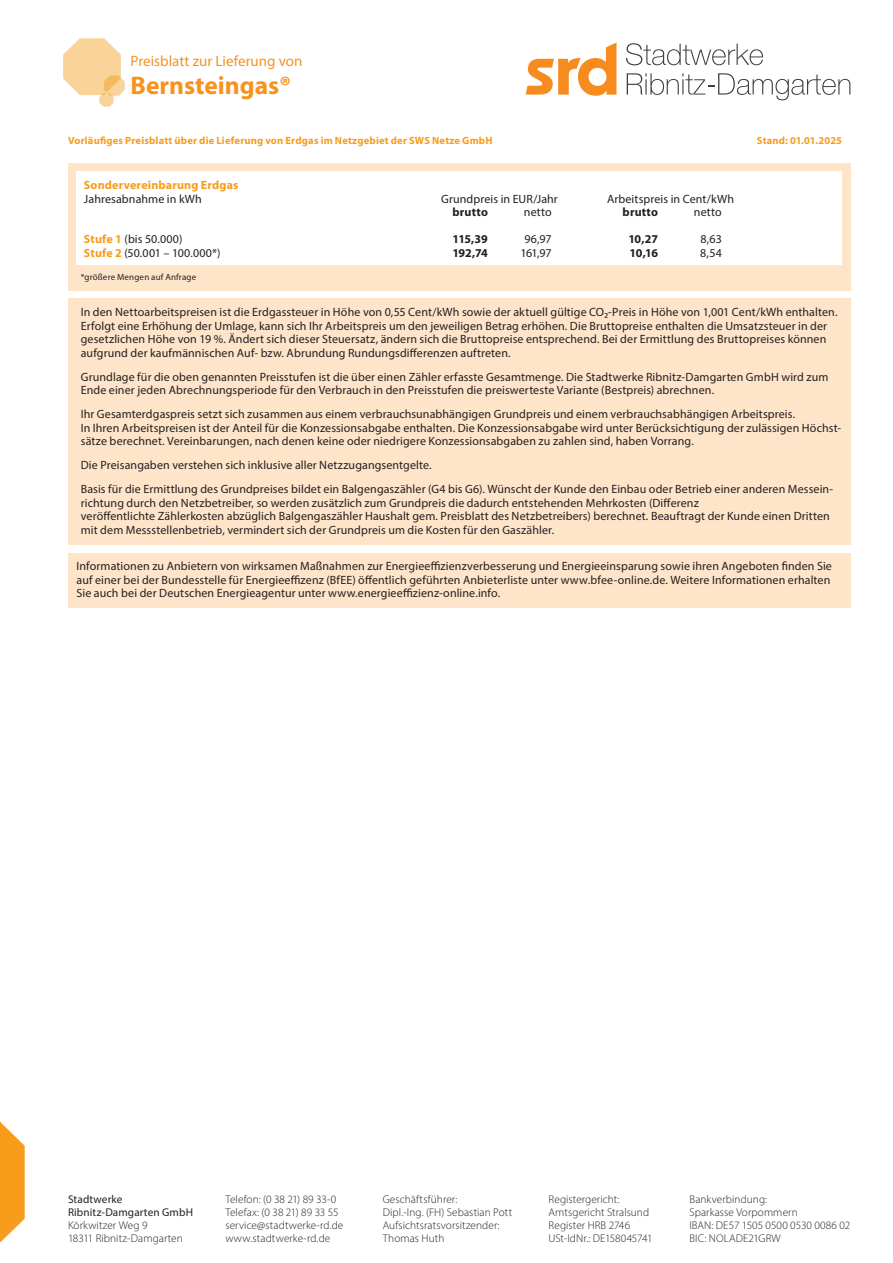
<style>
.page{position:relative;width:893px;height:1263px;background:#fff}
.page>*{position:absolute;margin:0;border:0;box-sizing:border-box;transform-origin:0 0}
.t1{font:700 25.5px "Myriad Pro";color:#f7931d}
.t2{font:15px "Myriad Pro";color:#f7931d}
.t3{font:12px/13.5px "Myriad Pro";letter-spacing:.01em;color:#231f20}
.t4{font:700 12px "Myriad Pro";letter-spacing:.005em;color:#231f20}
.t5{font:700 12px "Myriad Pro";letter-spacing:.015em;color:#f89c1c}
.t6{font:300 11.25px "Myriad Pro";letter-spacing:.005em;color:#231f20}
.t7{font:11.25px "Myriad Pro";letter-spacing:.01em;color:#231f20}
.t8{font:700 10.5px "Myriad Pro";letter-spacing:.02em;color:#f89c1c}
.t9{font:9px "Myriad Pro";letter-spacing:.02em;color:#231f20}
.s1{font-weight:700;color:#f89c1c}
</style>
<div class="page">
<svg style="left:626px;top:43px;width:137px;height:22px"></svg>
<svg style="left:627px;top:73px;width:223px;height:27px"></svg>
<svg style="left:526px;top:42px;width:90px;height:54px"></svg>
<svg style="left:1px;top:1123px;width:24px;height:119px"></svg>
<hr style="left:0;top:1123px;width:1px;height:119px;background:#f89c1c">
<img style="left:63px;top:38px;width:62px;height:68px">
<div style="left:68px;top:163px;width:782px;height:127px;background:#fee5ca"></div>
<div style="left:68px;top:299px;width:782px;height:246px;background:#fee5ca"></div>
<div style="left:68px;top:553px;width:782px;height:55px;background:#fee5ca"></div>
<div style="left:77px;top:172px;width:765px;height:93px;background:#fff"></div>
<p class="t2" style="left:131px;top:52px;width:173px">Preisblatt zur Lieferung von</p>
<h1 class="t1" style="left:131px;top:69px;width:162px">Bernsteingas®</h1>
<p class="t8" style="left:68px;top:133px;width:426px">Vorläufiges Preisblatt über die Lieferung von Erdgas im Netzgebiet der SWS Netze GmbH</p>
<p class="t8" style="left:757px;top:133px;width:87px">Stand: 01.01.2025</p>
<p class="t5" style="left:84px;top:177px;width:156px">Sondervereinbarung Erdgas</p>
<p class="t3" style="left:84px;top:192px;width:119px">Jahresabnahme in kWh</p>
<p class="t3" style="left:441px;top:192px;width:118px">Grundpreis in EUR/Jahr</p>
<p class="t3" style="left:607px;top:192px;width:128px">Arbeitspreis in Cent/kWh</p>
<p class="t4" style="left:452px;top:204px;width:37px">brutto</p>
<p class="t3" style="left:524px;top:205px;width:29px">netto</p>
<p class="t4" style="left:623px;top:204px;width:37px">brutto</p>
<p class="t3" style="left:694px;top:205px;width:29px">netto</p>
<p class="t3" style="left:84px;top:232px;width:100px"><span class="s1">Stufe 1</span> (bis 50.000)</p>
<p class="t4" style="left:453px;top:231px;width:37px">115,39</p>
<p class="t3" style="left:525px;top:232px;width:29px">96,97</p>
<p class="t4" style="left:628px;top:231px;width:31px">10,27</p>
<p class="t3" style="left:701px;top:232px;width:23px">8,63</p>
<p class="t3" style="left:84px;top:246px;width:138px"><span class="s1">Stufe 2</span> (50.001 – 100.000*)</p>
<p class="t4" style="left:452px;top:245px;width:37px">192,74</p>
<p class="t3" style="left:520px;top:246px;width:33px">161,97</p>
<p class="t4" style="left:630px;top:245px;width:30px">10,16</p>
<p class="t3" style="left:700px;top:246px;width:23px">8,54</p>
<p class="t9" style="left:81px;top:271px;width:117px">*größere Mengen auf Anfrage</p>
<p class="t3" style="left:81px;top:305px;width:758px">In den Nettoarbeitspreisen ist die Erdgassteuer in Höhe von 0,55 Cent/kWh sowie der aktuell gültige CO₂-Preis in Höhe von 1,001 Cent/kWh enthalten.<br>Erfolgt eine Erhöhung der Umlage, kann sich Ihr Arbeitspreis um den jeweiligen Betrag erhöhen. Die Bruttopreise enthalten die Umsatzsteuer in der gesetzlichen Höhe von 19 %. Ändert sich dieser Steuersatz, ändern sich die Bruttopreise entsprechend. Bei der Ermittlung des Bruttopreises können aufgrund der kaufmännischen Auf- bzw. Abrundung Rundungsdifferenzen auftreten.</p>
<p class="t3" style="left:81px;top:370px;width:749px">Grundlage für die oben genannten Preisstufen ist die über einen Zähler erfasste Gesamtmenge. Die Stadtwerke Ribnitz-Damgarten GmbH wird zum<br>Ende einer jeden Abrechnungsperiode für den Verbrauch in den Preisstufen die preiswerteste Variante (Bestpreis) abrechnen.</p>
<p class="t3" style="left:81px;top:407px;width:762px">Ihr Gesamterdgaspreis setzt sich zusammen aus einem verbrauchsunabhängigen Grundpreis und einem verbrauchsabhängigen Arbeitspreis.<br>In Ihren Arbeitspreisen ist der Anteil für die Konzessionsabgabe enthalten. Die Konzessionsabgabe wird unter Berücksichtigung der zulässigen Höchst&shy;sätze berechnet. Vereinbarungen, nach denen keine oder niedrigere Konzessionsabgaben zu zahlen sind, haben Vorrang.</p>
<p class="t3" style="left:81px;top:453px;width:754px;line-height:24px">Die Preisangaben verstehen sich inklusive aller Netzzugangsentgelte.<br>Basis für die Ermittlung des Grundpreises bildet ein Balgengaszähler (G4 bis G6). Wünscht der Kunde den Einbau oder Betrieb einer anderen Messein-</p>
<p class="t3" style="left:81px;top:496px;width:751px">richtung durch den Netzbetreiber, so werden zusätzlich zum Grundpreis die dadurch entstehenden Mehrkosten (Differenz<br>veröffentlichte Zählerkosten abzüglich Balgengaszähler Haushalt gem. Preisblatt des Netzbetreibers) berechnet. Beauftragt der Kunde einen Dritten mit dem Messstellenbetrieb, vermindert sich der Grundpreis um die Kosten für den Gaszähler.</p>
<p class="t3" style="left:77px;top:559px;width:757px">Informationen zu Anbietern von wirksamen Maßnahmen zur Energieeffizienzverbesserung und Energieeinsparung sowie ihren Angeboten finden Sie auf einer bei der Bundesstelle für Energieeffizenz (BfEE) öffentlich geführten Anbieterliste unter www.bfee-online.de. Weitere Informationen erhalten<br>Sie auch bei der Deutschen Energieagentur unter www.energieeffizienz-online.info.</p>
<p class="t7" style="left:68px;top:1193px;width:56px">Stadtwerke</p>
<p class="t6" style="left:225px;top:1193px;width:113px">Telefon: (0 38 21) 89 33-0</p>
<p class="t6" style="left:383px;top:1193px;width:76px">Geschäftsführer:</p>
<p class="t6" style="left:549px;top:1193px;width:72px">Registergericht:</p>
<p class="t6" style="left:689px;top:1193px;width:79px">Bankverbindung:</p>
<p class="t7" style="left:68px;top:1205px;width:126px">Ribnitz-Damgarten GmbH</p>
<p class="t6" style="left:225px;top:1205px;width:115px">Telefax: (0 38 21) 89 33 55</p>
<p class="t6" style="left:383px;top:1205px;width:131px">Dipl.-Ing. (FH) Sebastian Pott</p>
<p class="t6" style="left:549px;top:1205px;width:102px">Amtsgericht Stralsund</p>
<p class="t6" style="left:689px;top:1205px;width:110px">Sparkasse Vorpommern</p>
<p class="t6" style="left:68px;top:1218px;width:81px">Körkwitzer Weg 9</p>
<p class="t6" style="left:225px;top:1218px;width:120px">service@stadtwerke-rd.de</p>
<p class="t6" style="left:383px;top:1218px;width:118px">Aufsichtsratsvorsitzender:</p>
<p class="t6" style="left:548px;top:1218px;width:83px">Register HRB 2746</p>
<p class="t6" style="left:689px;top:1218px;width:162px">IBAN: DE57 1505 0500 0530 0086 02</p>
<p class="t6" style="left:68px;top:1231px;width:116px">18311 Ribnitz-Damgarten</p>
<p class="t6" style="left:225px;top:1231px;width:107px">www.stadtwerke-rd.de</p>
<p class="t6" style="left:383px;top:1231px;width:63px">Thomas Huth</p>
<p class="t6" style="left:548px;top:1231px;width:105px">USt-IdNr.: DE158045741</p>
<p class="t6" style="left:689px;top:1231px;width:93px">BIC: NOLADE21GRW</p>
</div>
